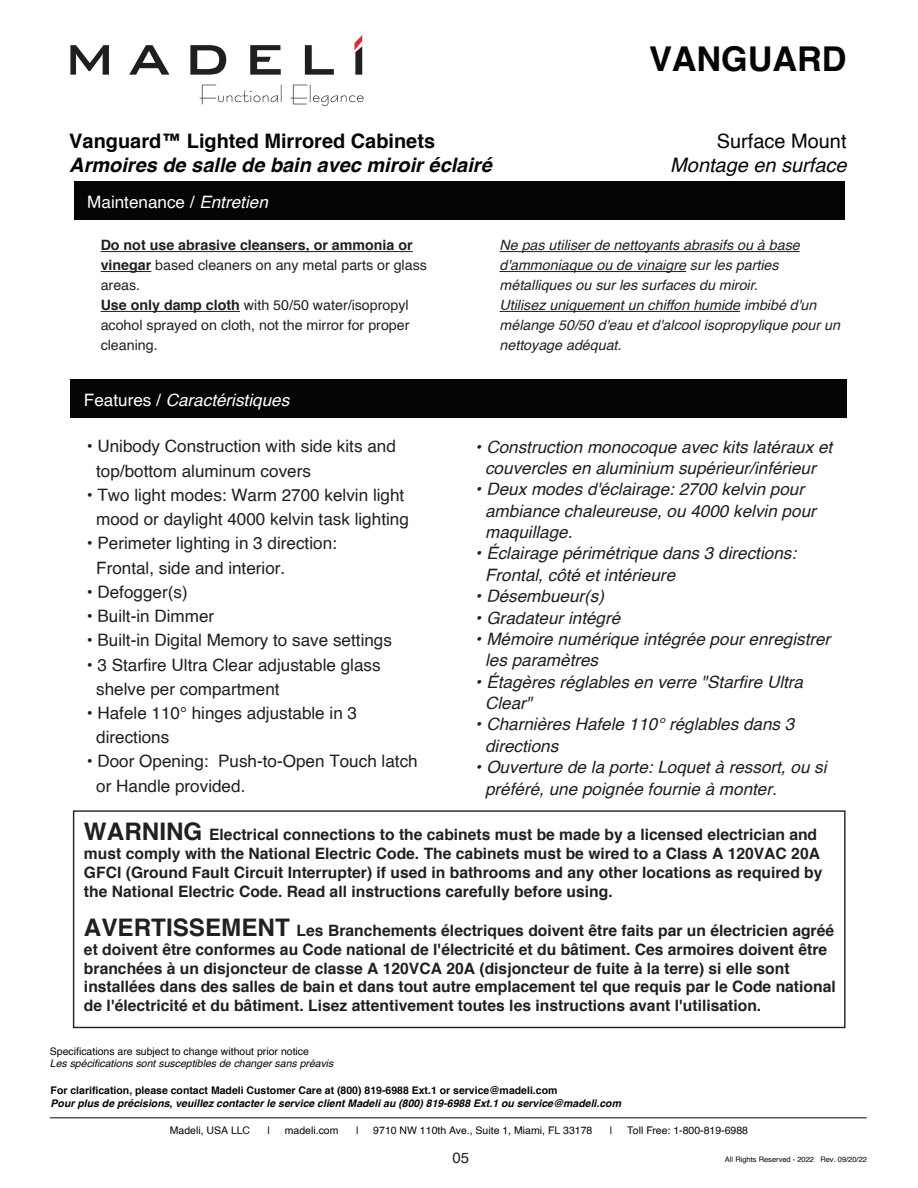
<style>
.page{position:relative;width:918px;height:1188px;background:#fff}
.page>*{position:absolute;margin:0;border:0;box-sizing:border-box;transform-origin:0 0}
.t1{font:700 34.2px "Helvetica";color:#050504}
.t2{font:italic 700 19.95px "Helvetica";color:#050504}
.t3{font:700 19.95px "Helvetica";color:#050504}
.t4{font:italic 19.95px "Helvetica";color:#050504}
.t5{font:19.95px "Helvetica";color:#050504}
.t6{font:italic 17.1px/21.3px "Helvetica";color:#211e1e}
.t7{font:17.1px/24.3px "Helvetica";color:#211e1e}
.t8{font:italic 17.1px "Helvetica";color:#fff}
.t9{font:17.1px "Helvetica";color:#fff}
.t10{font:700 15.6px/18.8px "Helvetica";color:#231f20}
.t11{font:15px "Helvetica";color:#231f20}
.t12{font:italic 14.25px/20px "Helvetica";color:#231f20}
.t13{font:14.25px/20px "Helvetica";color:#231f20}
.t14{font:italic 700 10.5px "Helvetica";color:#050504}
.t15{font:700 10.5px "Helvetica";color:#050504}
.t16{font:10.5px "Helvetica";color:#050604}
.t17{font:italic 10.5px "Helvetica";color:#050504}
.t18{font:10.5px "Helvetica";color:#050504}
.t19{font:7.5px "Helvetica";color:#050604}
.s1{font-style:italic}
.s2{font-weight:700}
.s3{font-style:normal}
.s4{font-size:24.15px}
</style>
<div class="page">
<svg style="left:70px;top:45px;width:39px;height:30px"></svg>
<svg style="left:129px;top:45px;width:40px;height:30px"></svg>
<svg style="left:190px;top:45px;width:36px;height:30px"></svg>
<svg style="left:250px;top:45px;width:31px;height:30px"></svg>
<svg style="left:305px;top:45px;width:29px;height:30px"></svg>
<svg style="left:354px;top:35px;width:8px;height:40px"></svg>
<svg style="left:200px;top:85px;width:82px;height:19px"></svg>
<svg style="left:291px;top:85px;width:73px;height:21px"></svg>
<div style="left:70px;top:379px;width:777px;height:39px;background:#050604"></div>
<hr style="left:50px;top:1117px;width:817px;height:1px;background:#050604">
<div style="left:74px;top:181px;width:770px;height:39px;background:#050604"></div>
<hr style="left:101px;top:251px;width:312px;height:1px;background:#231f20">
<hr style="left:101px;top:271px;width:50px;height:1px;background:#231f20">
<hr style="left:101px;top:311px;width:139px;height:1px;background:#231f20">
<hr style="left:500px;top:251px;width:300px;height:1px;background:#231f20">
<hr style="left:500px;top:271px;width:186px;height:1px;background:#231f20">
<hr style="left:500px;top:311px;width:240px;height:1px;background:#231f20">
<div style="left:73px;top:810px;width:773px;height:218px;border:1px solid #231f20"></div>
<p class="t3" style="left:69px;top:125px;width:367px">Vanguard™ Lighted Mirrored Cabinets</p>
<p class="t2" style="left:69px;top:148px;width:424px">Armoires de salle de bain avec miroir éclairé</p>
<h1 class="t1" style="left:649px;top:31px;width:199px">VANGUARD</h1>
<p class="t5" style="left:717px;top:126px;width:131px">Surface Mount</p>
<p class="t4" style="left:670px;top:149px;width:178px">Montage en surface</p>
<p class="t9" style="left:87px;top:189px;width:182px">Maintenance / <span class="s1">Entretien</span></p>
<p class="t13" style="left:101px;top:235px;width:328px"><span class="s2">Do not use abrasive cleansers, or ammonia or vinegar</span> based cleaners on any metal parts or glass areas.<br><span class="s2">Use only damp cloth</span> with 50/50 water/isopropyl acohol sprayed on cloth, not the mirror for proper cleaning.</p>
<p class="t12" style="left:500px;top:235px;width:342px">Ne pas utiliser de nettoyants abrasifs ou à base d'ammoniaque ou de vinaigre sur les parties métalliques ou sur les surfaces du miroir.<br>Utilisez uniquement un chiffon humide imbibé d'un mélange 50/50 d'eau et d'alcool isopropylique pour un nettoyage adéquat.</p>
<p class="t8" style="left:84px;top:387px;width:207px"><span class="s3">Features /</span> Caractéristiques</p>
<p class="t7" style="left:96px;top:435px;width:301px;text-indent:-10px">• Unibody Construction with side kits and top/bottom aluminum covers</p>
<p class="t7" style="left:87px;top:483px;width:324px;text-align:center">• Two light modes: Warm 2700 kelvin light mood or daylight 4000 kelvin task lighting</p>
<p class="t7" style="left:96px;top:532px;width:242px;text-indent:-10px">• Perimeter lighting in 3 direction:<br>Frontal, side and interior.</p>
<p class="t7" style="left:87px;top:580px;width:103px">• Defogger(s)</p>
<p class="t7" style="left:87px;top:604px;width:129px">• Built-in Dimmer</p>
<p class="t7" style="left:87px;top:629px;width:307px">• Built-in Digital Memory to save settings</p>
<p class="t7" style="left:96px;top:653px;width:286px;text-indent:-10px">• 3 Starfire Ultra Clear adjustable glass shelve per compartment</p>
<p class="t7" style="left:96px;top:701px;width:262px;text-indent:-10px">• Hafele 110° hinges adjustable in 3 directions</p>
<p class="t7" style="left:96px;top:750px;width:323px;text-indent:-10px">• Door Opening: Push-to-Open Touch latch or Handle provided.</p>
<p class="t6" style="left:476px;top:436px;width:358px;text-align:center">• Construction monocoque avec kits latéraux et couvercles en aluminium supérieur/inférieur</p>
<p class="t6" style="left:485px;top:479px;width:332px;text-indent:-10px">• Deux modes d'éclairage: 2700 kelvin pour ambiance chaleureuse, ou 4000 kelvin pour maquillage.</p>
<p class="t6" style="left:485px;top:543px;width:313px;text-indent:-10px">• Éclairage périmétrique dans 3 directions:<br>Frontal, côté et intérieure</p>
<p class="t6" style="left:476px;top:586px;width:130px">• Désembueur(s)</p>
<p class="t6" style="left:476px;top:607px;width:146px">• Gradateur intégré</p>
<p class="t6" style="left:485px;top:629px;width:347px;text-indent:-10px">• Mémoire numérique intégrée pour enregistrer les paramètres</p>
<p class="t6" style="left:485px;top:671px;width:320px;text-indent:-10px">• Étagères réglables en verre "Starfire Ultra<br>Clear"</p>
<p class="t6" style="left:485px;top:714px;width:311px;text-indent:-10px">• Charnières Hafele 110° réglables dans 3 directions</p>
<p class="t6" style="left:485px;top:757px;width:343px;text-indent:-10px">• Ouverture de la porte: Loquet à ressort, ou si préféré, une poignée fournie à monter.</p>
<p class="t10" style="left:84px;top:826px;width:740px"><span class="s4">WARNING</span> Electrical connections to the cabinets must be made by a licensed electrician and must comply with the National Electric Code. The cabinets must be wired to a Class A 120VAC 20A GFCI (Ground Fault Circuit Interrupter) if used in bathrooms and any other locations as required by the National Electric Code. Read all instructions carefully before using.</p>
<p class="t10" style="left:84px;top:921px;width:753px"><span class="s4">AVERTISSEMENT</span> Les Branchements électriques doivent être faits par un électricien agréé et doivent être conformes au Code national de l'électricité et du bâtiment. Ces armoires doivent être branchées à un disjoncteur de classe A 120VCA 20A (disjoncteur de fuite à la terre) si elle sont installées dans des salles de bain et dans tout autre emplacement tel que requis par le Code national de l'électricité et du bâtiment. Lisez attentivement toutes les instructions avant l'utilisation.</p>
<p class="t18" style="left:50px;top:1043px;width:261px">Specifications are subject to change without prior notice</p>
<p class="t17" style="left:50px;top:1055px;width:285px">Les spécifications sont susceptibles de changer sans préavis</p>
<p class="t15" style="left:51px;top:1082px;width:508px">For clarification, please contact Madeli Customer Care at (800) 819-6988 Ext.1 or service@madeli.com</p>
<p class="t14" style="left:51px;top:1094px;width:572px">Pour plus de précisions, veuillez contacter le service client Madeli au (800) 819-6988 Ext.1 ou service@madeli.com</p>
<p class="t16" style="left:170px;top:1122px;width:82px">Madeli, USA LLC</p>
<p class="t16" style="left:268px;top:1122px;width:4px">|</p>
<p class="t16" style="left:285px;top:1122px;width:55px">madeli.com</p>
<p class="t16" style="left:356px;top:1122px;width:4px">|</p>
<p class="t16" style="left:373px;top:1122px;width:221px">9710 NW 110th Ave., Suite 1, Miami, FL 33178</p>
<p class="t16" style="left:610px;top:1122px;width:4px">|</p>
<p class="t16" style="left:627px;top:1122px;width:122px">Toll Free: 1-800-819-6988</p>
<p class="t11" style="left:453px;top:1146px;width:18px">05</p>
<p class="t19" style="left:725px;top:1153px;width:144px">All Rights Reserved - 2022 Rev. 09/20/22</p>
</div>
